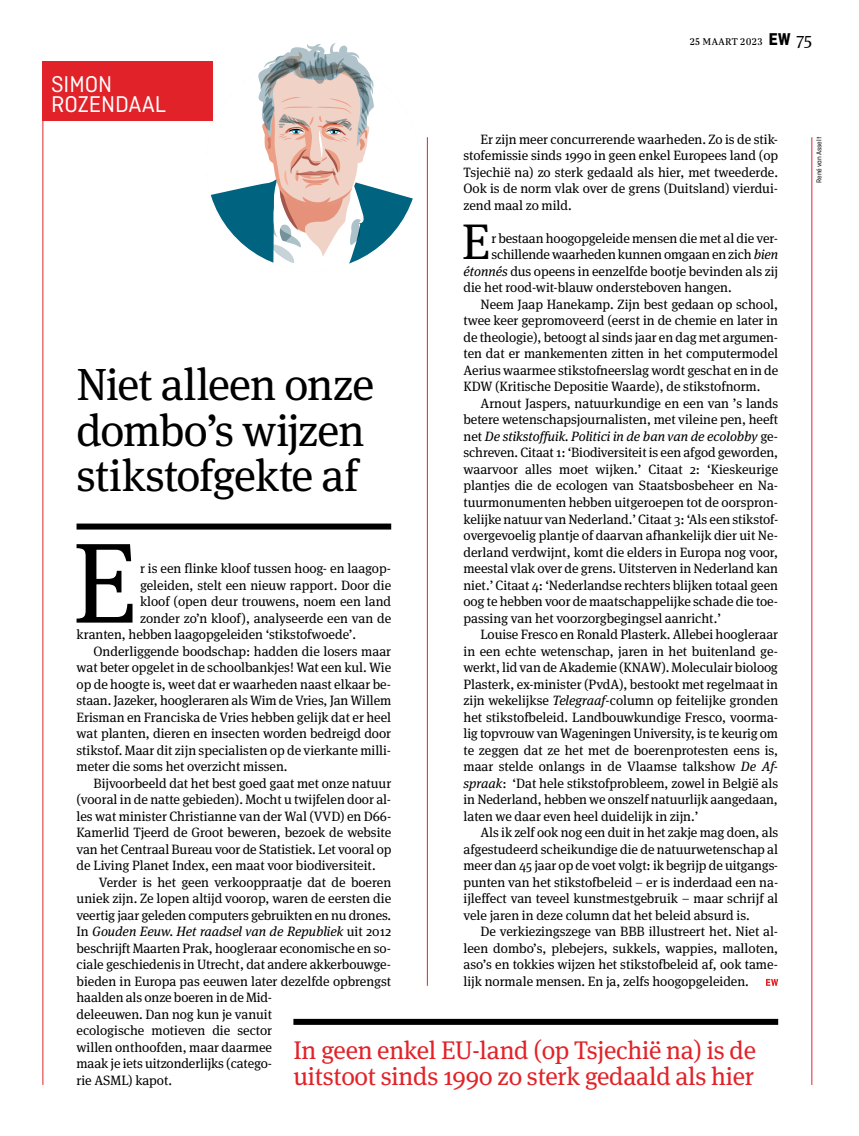
<style>
.page{position:relative;width:859px;height:1136px;background:#fff}
.page>*{position:absolute;margin:0;border:0;box-sizing:border-box;transform-origin:0 0}
.t1{font:113.85px "Meta Serif";color:#000}
.t2{font:49.95px "Meta Serif";color:#000}
.t3{font:45px/45px "Meta Serif";letter-spacing:-.025em;color:#000}
.t4{font:25.5px/25.5px "Meta Serif";letter-spacing:-.01em;color:#e12329}
.t5{font:24px/20.1px "Ciutadella";color:#fff}
.t6{font:13.5px/16.5px "Meta Serif";color:#000;text-align:justify}
.t7{font:italic 13.5px "Meta Serif";color:#000}
.t8{font:10.5px "Trola";letter-spacing:.03em;color:#000}
.t9{font:7.5px "Ciutadella";letter-spacing:-.01em;color:#000}
.s1{font-family:"Ciutadella";font-weight:700;font-size:18px}
.s2{font-family:"Meta Serif";font-size:18px}
.s3{font-style:italic}
.s4{font-style:normal}
</style>
<div class="page">
<div style="left:77px;top:523px;width:314px;height:6px;background:#000"></div>
<div style="left:293px;top:1018px;width:485px;height:6px;background:#000"></div>
<svg style="left:766px;top:978px;width:12px;height:7px"></svg>
<hr style="left:43px;top:61px;width:1px;height:1023px;background:#e12329">
<hr style="left:427px;top:137px;width:1px;height:848px;background:#e12329">
<hr style="left:811px;top:137px;width:1px;height:947px;background:#e12329">
<svg style="left:211px;top:43px;width:202px;height:221px"></svg>
<div style="left:43px;top:61px;width:170px;height:60px;background:#e12329"></div>
<h3 class="t5" style="left:51px;top:74px;width:116px">SIMON<br>ROZENDAAL</h3>
<p class="t8" style="left:690px;top:35px;width:124px">25 MAART 2023 <span class="s1">EW</span> <span class="s2">75</span></p>
<p class="t6" style="left:463px;top:131px;width:316px;text-indent:17px">Er zijn meer concurrerende waarheden. Zo is de stik&shy;stofemissie sinds 1990 in geen enkel Europees land (op Tsjechië na) zo sterk gedaald als hier, met tweederde.<br>Ook is de norm vlak over de grens (Duitsland) vierdui&shy;zend maal zo mild.</p>
<h2 class="t2" style="left:462px;top:213px;width:30px">E</h2>
<p class="t6" style="left:491px;top:230px;width:288px">r bestaan hoogopgeleide mensen die met al die ver-</p>
<p class="t6" style="left:491px;top:247px;width:288px">schillende waarheden kunnen omgaan en zich <span class="s3">bien</span></p>
<p class="t6" style="left:463px;top:263px;width:316px"><span class="s3">étonnés</span> dus opeens in eenzelfde bootje bevinden als zij</p>
<p class="t6" style="left:463px;top:280px;width:270px">die het rood-wit-blauw ondersteboven hangen.</p>
<p class="t6" style="left:480px;top:296px;width:299px">Neem Jaap Hanekamp. Zijn best gedaan op school,</p>
<p class="t6" style="left:463px;top:313px;width:316px">twee keer gepromoveerd (eerst in de chemie en later in</p>
<p class="t6" style="left:463px;top:329px;width:316px">de theologie), betoogt al sinds jaar en dag met argumen-</p>
<p class="t6" style="left:463px;top:346px;width:316px">ten dat er mankementen zitten in het computermodel</p>
<p class="t6" style="left:463px;top:362px;width:316px">Aerius waarmee stikstofneerslag wordt geschat en in de</p>
<p class="t6" style="left:463px;top:379px;width:298px">KDW (Kritische Depositie Waarde), de stikstofnorm.</p>
<p class="t6" style="left:480px;top:395px;width:299px">Arnout Jaspers, natuurkundige en een van ’s lands</p>
<p class="t6" style="left:463px;top:412px;width:316px">betere wetenschapsjournalisten, met vileine pen, heeft</p>
<p class="t7" style="left:463px;top:428px;width:316px"><span class="s4">net</span> De stikstoffuik. Politici in de ban van de ecolobby <span class="s4">ge-</span></p>
<p class="t6" style="left:463px;top:445px;width:316px">schreven. Citaat 1: ‘Biodiversiteit is een afgod geworden,</p>
<p class="t6" style="left:463px;top:461px;width:316px">waarvoor alles moet wijken.’ Citaat 2: ‘Kieskeurige</p>
<p class="t6" style="left:463px;top:478px;width:316px">plantjes die de ecologen van Staatsbosbeheer en Na-</p>
<p class="t6" style="left:463px;top:494px;width:316px">tuurmonumenten hebben uitgeroepen tot de oorspron-</p>
<p class="t6" style="left:463px;top:511px;width:316px">kelijke natuur van Nederland.’ Citaat 3: ‘Als een stikstof-</p>
<p class="t6" style="left:463px;top:527px;width:316px">overgevoelig plantje of daarvan afhankelijk dier uit Ne-</p>
<p class="t6" style="left:463px;top:544px;width:316px">derland verdwijnt, komt die elders in Europa nog voor,</p>
<p class="t6" style="left:463px;top:560px;width:316px">meestal vlak over de grens. Uitsterven in Nederland kan</p>
<p class="t6" style="left:463px;top:577px;width:316px">niet.’ Citaat 4: ‘Nederlandse rechters blijken totaal geen</p>
<p class="t6" style="left:463px;top:593px;width:316px">oog te hebben voor de maatschappelijke schade die toe-</p>
<p class="t6" style="left:463px;top:610px;width:259px">passing van het voorzorgbegingsel aanricht.’</p>
<p class="t6" style="left:480px;top:626px;width:299px">Louise Fresco en Ronald Plasterk. Allebei hoogleraar</p>
<p class="t6" style="left:463px;top:643px;width:316px">in een echte wetenschap, jaren in het buitenland ge-</p>
<p class="t6" style="left:463px;top:659px;width:316px">werkt, lid van de Akademie (KNAW). Moleculair bioloog</p>
<p class="t6" style="left:463px;top:676px;width:316px">Plasterk, ex-minister (PvdA), bestookt met regelmaat in</p>
<p class="t6" style="left:463px;top:692px;width:316px">zijn wekelijkse <span class="s3">Telegraaf</span>-column op feitelijke gronden</p>
<p class="t6" style="left:463px;top:709px;width:316px">het stikstofbeleid. Landbouwkundige Fresco, voorma-</p>
<p class="t6" style="left:463px;top:725px;width:316px">lig topvrouw van Wageningen University, is te keurig om</p>
<p class="t6" style="left:463px;top:742px;width:316px">te zeggen dat ze het met de boerenprotesten eens is,</p>
<p class="t6" style="left:463px;top:758px;width:316px">maar stelde onlangs in de Vlaamse talkshow <span class="s3">De Af-</span></p>
<p class="t6" style="left:463px;top:775px;width:316px"><span class="s3">spraak</span>: ‘Dat hele stikstofprobleem, zowel in België als</p>
<p class="t6" style="left:463px;top:791px;width:316px">in Nederland, hebben we onszelf natuurlijk aangedaan,</p>
<p class="t6" style="left:463px;top:807px;width:236px">laten we daar even heel duidelijk in zijn.’</p>
<p class="t6" style="left:480px;top:824px;width:299px">Als ik zelf ook nog een duit in het zakje mag doen, als</p>
<p class="t6" style="left:463px;top:840px;width:316px">afgestudeerd scheikundige die de natuurwetenschap al</p>
<p class="t6" style="left:463px;top:857px;width:316px">meer dan 45 jaar op de voet volgt: ik begrijp de uitgangs-</p>
<p class="t6" style="left:463px;top:873px;width:316px">punten van het stikstofbeleid – er is inderdaad een na-</p>
<p class="t6" style="left:463px;top:890px;width:316px">ijleffect van teveel kunstmestgebruik – maar schrijf al</p>
<p class="t6" style="left:463px;top:906px;width:288px">vele jaren in deze column dat het beleid absurd is.</p>
<p class="t6" style="left:480px;top:923px;width:299px">De verkiezingszege van BBB illustreert het. Niet al-</p>
<p class="t6" style="left:463px;top:939px;width:316px">leen dombo’s, plebejers, sukkels, wappies, malloten,</p>
<p class="t6" style="left:463px;top:956px;width:316px">aso’s en tokkies wijzen het stikstofbeleid af, ook tame-</p>
<p class="t6" style="left:463px;top:972px;width:287px">lijk normale mensen. En ja, zelfs hoogopgeleiden.</p>
<h3 class="t3" style="left:77px;top:363px;width:299px">Niet alleen onze dombo’s wijzen stikstofgekte af</h3>
<h1 class="t1" style="left:72px;top:517px;width:66px">E</h1>
<p class="t6" style="left:140px;top:560px;width:253px">r is een flinke kloof tussen hoog- en laagop-</p>
<p class="t6" style="left:140px;top:577px;width:253px">geleiden, stelt een nieuw rapport. Door die</p>
<p class="t6" style="left:140px;top:593px;width:253px">kloof (open deur trouwens, noem een land</p>
<p class="t6" style="left:140px;top:610px;width:253px">zonder zo’n kloof), analyseerde een van de</p>
<p class="t6" style="left:77px;top:626px;width:281px">kranten, hebben laagopgeleiden ‘stikstofwoede’.</p>
<p class="t6" style="left:94px;top:643px;width:299px">Onderliggende boodschap: hadden die losers maar</p>
<p class="t6" style="left:77px;top:659px;width:316px">wat beter opgelet in de schoolbankjes! Wat een kul. Wie</p>
<p class="t6" style="left:77px;top:676px;width:316px">op de hoogte is, weet dat er waarheden naast elkaar be-</p>
<p class="t6" style="left:77px;top:692px;width:316px">staan. Jazeker, hoogleraren als Wim de Vries, Jan Willem</p>
<p class="t6" style="left:77px;top:709px;width:316px">Erisman en Franciska de Vries hebben gelijk dat er heel</p>
<p class="t6" style="left:77px;top:725px;width:316px">wat planten, dieren en insecten worden bedreigd door</p>
<p class="t6" style="left:77px;top:742px;width:316px">stikstof. Maar dit zijn specialisten op de vierkante milli-</p>
<p class="t6" style="left:77px;top:758px;width:213px">meter die soms het overzicht missen.</p>
<p class="t6" style="left:94px;top:775px;width:299px">Bijvoorbeeld dat het best goed gaat met onze natuur</p>
<p class="t6" style="left:77px;top:791px;width:316px">(vooral in de natte gebieden). Mocht u twijfelen door al-</p>
<p class="t6" style="left:77px;top:808px;width:316px">les wat minister Christianne van der Wal (VVD) en D66-</p>
<p class="t6" style="left:77px;top:824px;width:316px">Kamerlid Tjeerd de Groot beweren, bezoek de website</p>
<p class="t6" style="left:77px;top:841px;width:316px">van het Centraal Bureau voor de Statistiek. Let vooral op</p>
<p class="t6" style="left:77px;top:857px;width:301px">de Living Planet Index, een maat voor biodiversiteit.</p>
<p class="t6" style="left:99px;top:874px;width:294px">Verder is het geen verkooppraatje dat de boeren</p>
<p class="t6" style="left:77px;top:890px;width:316px">uniek zijn. Ze lopen altijd voorop, waren de eersten die</p>
<p class="t6" style="left:77px;top:907px;width:316px">veertig jaar geleden computers gebruikten en nu drones.</p>
<p class="t7" style="left:77px;top:923px;width:316px"><span class="s4">In</span> Gouden Eeuw. Het raadsel van de Republiek <span class="s4">uit 2012</span></p>
<p class="t6" style="left:77px;top:940px;width:316px">beschrijft Maarten Prak, hoogleraar economische en so-</p>
<p class="t6" style="left:77px;top:956px;width:316px">ciale geschiedenis in Utrecht, dat andere akkerbouwge-</p>
<p class="t6" style="left:77px;top:973px;width:316px">bieden in Europa pas eeuwen later dezelfde opbrengst</p>
<p class="t6" style="left:77px;top:989px;width:197px">haalden als onze boeren in de Mid-</p>
<p class="t6" style="left:77px;top:1006px;width:197px">deleeuwen. Dan nog kun je vanuit</p>
<p class="t6" style="left:77px;top:1022px;width:197px">ecologische motieven die sector</p>
<p class="t6" style="left:77px;top:1039px;width:197px">willen onthoofden, maar daarmee</p>
<p class="t6" style="left:77px;top:1055px;width:197px">maak je iets uitzonderlijks (catego-</p>
<p class="t6" style="left:77px;top:1072px;width:97px">rie ASML) kapot.</p>
<h3 class="t4" style="left:293px;top:1038px;width:464px">In geen enkel EU-land (op Tsjechië na) is de uitstoot sinds 1990 zo sterk gedaald als hier</h3>
<p class="t9" style="left:815px;top:183px;width:47px;rotate:-90deg">René van Asselt</p>
</div>
